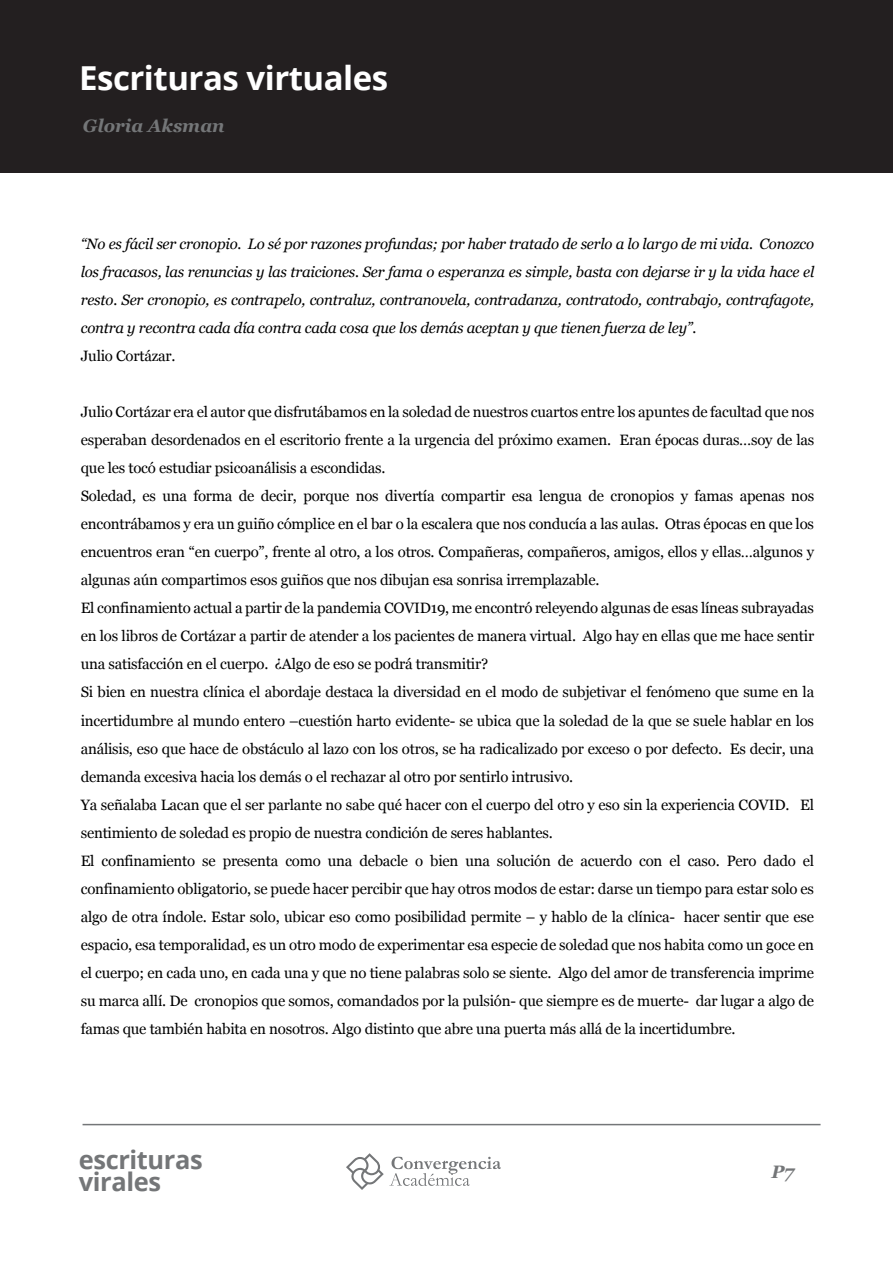
<style>
.page{position:relative;width:893px;height:1263px;background:#fff}
.page>*{position:absolute;margin:0;border:0;box-sizing:border-box;transform-origin:0 0}
.t1{font:700 33px "Open Sans";letter-spacing:-.015em;color:#fff}
.t2{font:700 25.5px/21.8px "Open Sans";letter-spacing:-.015em;color:#747678}
.t3{font:italic 700 18px "Georgia";color:#747678}
.t4{font:15px/28px "Georgia";letter-spacing:-.015em;color:#000}
.t5{font:italic 15px/28px "Georgia";letter-spacing:-.015em;color:#000;text-align:justify}
</style>
<div class="page">
<div style="left:0;top:0;width:893px;height:173px;background:#231f20"></div>
<svg style="left:346px;top:1153px;width:155px;height:37px"></svg>
<hr style="left:83px;top:1124px;width:738px;height:1px;background:#747678">
<h1 class="t1" style="left:79px;top:54px;width:311px">Escrituras virtuales</h1>
<p class="t3" style="left:83px;top:112px;width:143px">Gloria Aksman</p>
<p class="t5" style="left:81px;top:230px;width:735px">“No es fácil ser cronopio. Lo sé por razones profundas; por haber tratado de serlo a lo largo de mi vida. Conozco los fracasos, las renuncias y las traiciones. Ser fama o esperanza es simple, basta con dejarse ir y la vida hace el resto. Ser cronopio, es contrapelo, contraluz, contranovela, contradanza, contratodo, contrabajo, contrafagote, contra y recontra cada día contra cada cosa que los demás aceptan y que tienen fuerza de ley”.</p>
<p class="t4" style="left:81px;top:342px;width:96px">Julio Cortázar.</p>
<p class="t4" style="left:81px;top:398px;width:735px">Julio Cortázar era el autor que disfrutábamos en la soledad de nuestros cuartos entre los apuntes de facultad que nos esperaban desordenados en el escritorio frente a la urgencia del próximo examen. Eran épocas duras…soy de las que les tocó estudiar psicoanálisis a escondidas.<br>Soledad, es una forma de decir, porque nos divertía compartir esa lengua de cronopios y famas apenas nos encontrábamos y era un guiño cómplice en el bar o la escalera que nos conducía a las aulas. Otras épocas en que los encuentros eran “en cuerpo”, frente al otro, a los otros. Compañeras, compañeros, amigos, ellos y ellas…algunos y algunas aún compartimos esos guiños que nos dibujan esa sonrisa irremplazable.<br>El confinamiento actual a partir de la pandemia COVID19, me encontró releyendo algunas de esas líneas subrayadas en los libros de Cortázar a partir de atender a los pacientes de manera virtual. Algo hay en ellas que me hace sentir una satisfacción en el cuerpo. ¿Algo de eso se podrá transmitir?<br>Si bien en nuestra clínica el abordaje destaca la diversidad en el modo de subjetivar el fenómeno que sume en la incertidumbre al mundo entero –cuestión harto evidente- se ubica que la soledad de la que se suele hablar en los análisis, eso que hace de obstáculo al lazo con los otros, se ha radicalizado por exceso o por defecto. Es decir, una demanda excesiva hacia los demás o el rechazar al otro por sentirlo intrusivo.<br>Ya señalaba Lacan que el ser parlante no sabe qué hacer con el cuerpo del otro y eso sin la experiencia COVID. El sentimiento de soledad es propio de nuestra condición de seres hablantes.<br>El confinamiento se presenta como una debacle o bien una solución de acuerdo con el caso. Pero dado el confinamiento obligatorio, se puede hacer percibir que hay otros modos de estar: darse un tiempo para estar solo es algo de otra índole. Estar solo, ubicar eso como posibilidad permite – y hablo de la clínica- hacer sentir que ese espacio, esa temporalidad, es un otro modo de experimentar esa especie de soledad que nos habita como un goce en el cuerpo; en cada uno, en cada una y que no tiene palabras solo se siente. Algo del amor de transferencia imprime su marca allí. De cronopios que somos, comandados por la pulsión- que siempre es de muerte- dar lugar a algo de famas que también habita en nosotros. Algo distinto que abre una puerta más allá de la incertidumbre.</p>
<h2 class="t2" style="left:79px;top:1148px;width:125px">escrituras virales</h2>
<p class="t3" style="left:772px;top:1159px;width:24px">P7</p>
</div>
